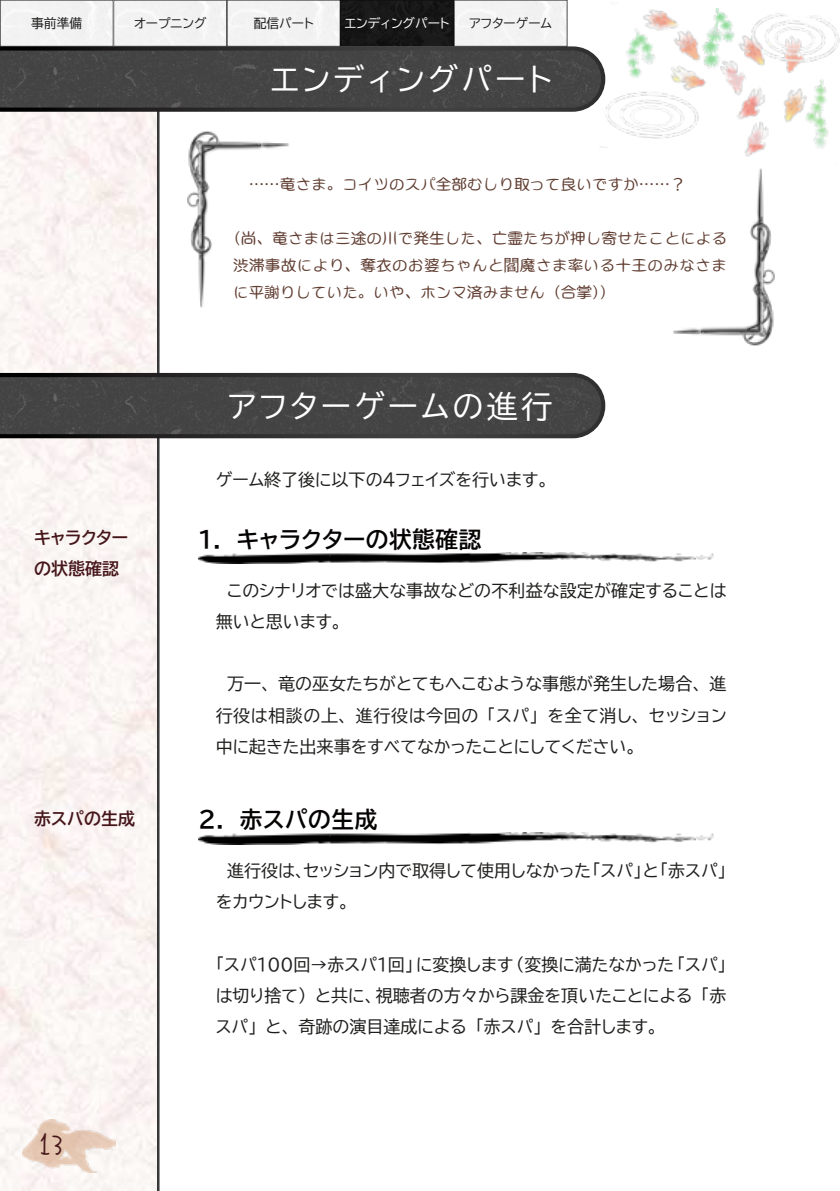
<style>
.page{position:relative;width:840px;height:1191px;background:#fff}
.page>*{position:absolute;margin:0;border:0;box-sizing:border-box;transform-origin:0 0}
.t1{font:31.2px "BIZ UDP Gothic";letter-spacing:.1em;color:#fff}
.t2{font:28.4px "Yu Na FONT P";color:#451519}
.t3{font:22.6px "BIZ UDP Gothic Bold";letter-spacing:.025em;color:#050202}
.t4{font:17px/31.2px "BIZ UDP Gothic";color:#1f1e1d}
.t5{font:17px/31.2px "BIZ UDP Gothic Bold";color:#451519}
.t6{font:15.6px/27px "F66 Olive R";color:#603d31;text-align:justify}
.t7{font:12.8px "BIZ UDP Gothic";color:#1f1e1d}
.t8{font:12.8px "BIZ UDP Gothic";color:#fff}
.s1{font-family:"BIZ UDP Gothic"}
</style>
<div class="page">
<svg style="left:156px;top:114px;width:4px;height:1077px"></svg>
<img style="left:600px;top:8px;width:239px;height:156px">
<div style="left:2px;top:2px;width:563px;height:42px;background:#f3f3f3"></div>
<div style="left:113px;top:0;width:114px;height:46px;border:1px solid #545251"></div>
<div style="left:227px;top:0;width:113px;height:46px;border:1px solid #545251"></div>
<div style="left:454px;top:0;width:113px;height:46px;border:1px solid #545251"></div>
<div style="left:0;top:0;width:113px;height:46px;border:1px solid #545251"></div>
<img style="left:22px;top:1120px;width:93px;height:52px">
<div style="left:340px;top:0;width:114px;height:46px;background:#171717"></div>
<div style="left:0;top:372px;width:608px;height:68px;background:#000;opacity:.5"></div>
<img style="left:199px;top:552px;width:514px;height:12px">
<img style="left:187px;top:131px;width:102px;height:177px">
<img style="left:673px;top:169px;width:102px;height:177px">
<div style="left:0;top:46px;width:608px;height:68px;background:#000;opacity:.5"></div>
<img style="left:199px;top:832px;width:514px;height:12px">
<p class="t7" style="left:31px;top:17px;width:53px">事前準備</p>
<p class="t7" style="left:134px;top:17px;width:74px">オープニング</p>
<p class="t7" style="left:253px;top:17px;width:62px">配信パート</p>
<p class="t7" style="left:469px;top:17px;width:84px">アフターゲーム</p>
<p class="t8" style="left:345px;top:17px;width:106px">エンディングパート</p>
<h1 class="t1" style="left:271px;top:63px;width:282px">エンディングパート</h1>
<p class="t6" style="left:233px;top:171px;width:454px">　……竜さま。コイツのスパ全部むしり取って良いですか……？</p>
<p class="t6" style="left:233px;top:224px;width:495px;text-indent:-8px">（尚、竜さまは三途の川で発生した、亡霊たちが押し寄せたことによる渋滞事故により、奪衣のお婆ちゃんと<span class="s1">閻</span>魔さま率いる十王のみなさまに平謝りしていた。いや、ホンマ済みません（合掌））</p>
<h1 class="t1" style="left:228px;top:390px;width:325px">アフターゲームの進行</h1>
<p class="t4" style="left:215px;top:464px;width:334px">ゲーム終了後に以下の４フェイズを行います。</p>
<p class="t5" style="left:34px;top:522px;width:96px">キャラクターの状態確認</p>
<h3 class="t3" style="left:198px;top:528px;width:284px">１．キャラクターの状態確認</h3>
<p class="t4" style="left:215px;top:574px;width:512px">　このシナリオでは盛大な事故などの不利益な設定が確定することは無いと思います。</p>
<p class="t4" style="left:215px;top:668px;width:512px;text-align:justify">　万一、竜の巫女たちがとてもへこむような事態が発生した場合、進行役は相談の上、進行役は今回の「スパ」を全て消し、セッション中に起きた出来事をすべてなかったことにしてください。</p>
<p class="t5" style="left:34px;top:802px;width:103px">赤スパの生成</p>
<h3 class="t3" style="left:198px;top:808px;width:180px">２．赤スパの生成</h3>
<p class="t4" style="left:215px;top:855px;width:512px">　進行役は、セッション内で取得して使用しなかった「スパ」と「赤スパ」をカウントします。</p>
<h2 class="t2" style="left:39px;top:1130px;width:26px">13</h2>
<p class="t4" style="left:215px;top:948px;width:512px;text-align:justify">「スパ１００回→赤スパ１回」に変換します（変換に満たなかった「スパ」は切り捨て）と共に、視聴者の方々から課金を頂いたことによる「赤スパ」と、奇跡の演目達成による「赤スパ」を合計します。</p>
</div>
